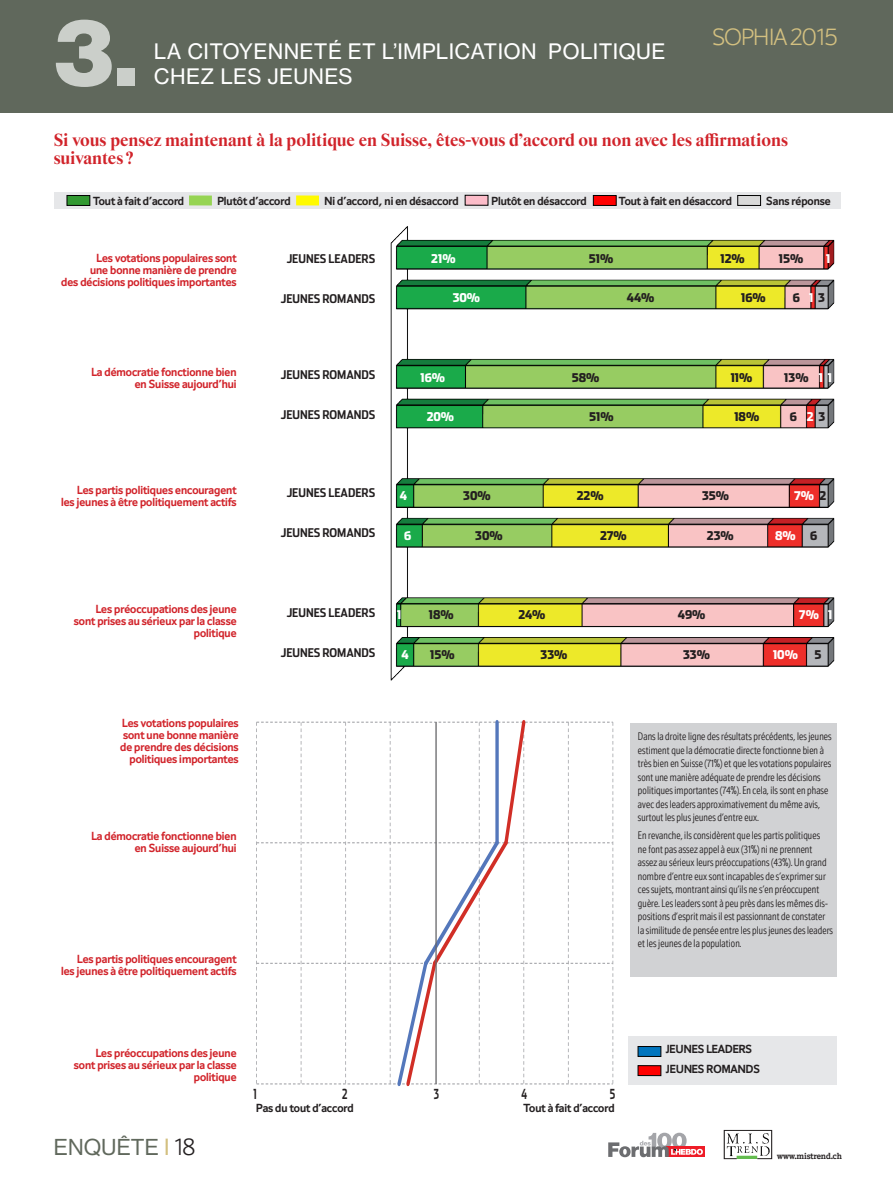
<style>
.page{position:relative;width:893px;height:1191px;background:#fff}
.page>*{position:absolute;margin:0;border:0;box-sizing:border-box;transform-origin:0 0}
.t1{font:90px "N Haas Grotesk DS Pro 95 Blk";color:#cbcfca}
.t2{font:300 24px "Hebdo Sans";letter-spacing:-.02em;color:#d3c080}
.t3{font:22.5px "N Haas Grotesk DS Pro 55 Rg";letter-spacing:.01em;color:#60685c}
.t4{font:21px "N Haas Grotesk TX Pro 55 Rg";letter-spacing:.015em;color:#fff}
.t5{font:800 18px/18px "Starling";color:#d1232a;scale:.9 1}
.t6{font:700 13.8px "Stainless Cond";color:#231f20;scale:.73 1}
.t7{font:700 12px/12px "Hebdo Sans";color:#d1232a;text-align:right}
.t8{font:700 12px "Hebdo Sans";color:#231f20}
.t9{font:700 12px "Stainless Cond";color:#231f20}
.t10{font:900 12px "Stainless Cond";color:#231f20}
.t11{font:900 12px "Stainless Cond";color:#fff}
.t12{font:300 11.25px/13.5px "Hebdo Sans Cond";letter-spacing:.01em;color:#231f20}
.t13{font:700 9px "Hebdo Egyptian";letter-spacing:-.005em;color:#231f20}
.s1{color:#231f20}
.s2{font-family:"Hebdo Sans";font-weight:500;font-size:24px;color:#d3c080}
.s3{font-family:"Hebdo Sans";font-weight:300;font-size:24px;color:#231f20}
</style>
<div class="page">
<div style="left:630px;top:723px;width:207px;height:253px;background:#d1d2d4"></div>
<div style="left:0;top:0;width:893px;height:112px;background:#60685c"></div>
<img style="left:390px;top:226px;width:445px;height:455px">
<div style="left:628px;top:1036px;width:209px;height:48px;background:#e6e7e9"></div>
<svg style="left:724px;top:1130px;width:48px;height:29px"></svg>
<div style="left:667px;top:1146px;width:38px;height:10px;background:#ee1c27"></div>
<svg style="left:608px;top:1132px;width:95px;height:25px"></svg>
<div style="left:54px;top:192px;width:786px;height:16px;background:#e6e7e9"></div>
<div style="left:67px;top:195px;width:23px;height:10px;background:#329932"></div>
<div style="left:67px;top:195px;width:23px;height:11px;border:1px solid #000"></div>
<div style="left:189px;top:195px;width:23px;height:10px;background:#96d453"></div>
<div style="left:296px;top:195px;width:23px;height:10px;background:#fffa00"></div>
<div style="left:593px;top:195px;width:23px;height:10px;background:#f00"></div>
<div style="left:593px;top:195px;width:23px;height:11px;border:1px solid #000"></div>
<div style="left:738px;top:195px;width:23px;height:10px;background:#d9d9d9"></div>
<div style="left:737px;top:195px;width:24px;height:11px;border:1px solid #000"></div>
<div style="left:465px;top:195px;width:23px;height:10px;background:#fcbcc9"></div>
<div style="left:465px;top:195px;width:23px;height:10px;border:1px solid #000"></div>
<svg style="left:256px;top:720px;width:357px;height:367px"></svg>
<hr style="left:435px;top:722px;width:2px;height:362px;background:#67676a">
<div style="left:638px;top:1046px;width:23px;height:10px;background:#0075be"></div>
<div style="left:638px;top:1046px;width:23px;height:10px;border:1px solid #000"></div>
<div style="left:638px;top:1065px;width:23px;height:10px;background:#f00"></div>
<div style="left:638px;top:1065px;width:23px;height:10px;border:1px solid #000"></div>
<h1 class="t1" style="left:55px;top:1px;width:84px">3.</h1>
<h3 class="t4" style="left:154px;top:39px;width:48px">LA CITO</h3>
<h3 class="t4" style="left:239px;top:39px;width:172px">YENNETÉ ET L’IMPLICATIO</h3>
<h3 class="t4" style="left:521px;top:39px;width:41px">N POLITIQUE</h3>
<h3 class="t4" style="left:154px;top:64px;width:16px">CHE</h3>
<h3 class="t4" style="left:200px;top:64px;width:34px">Z LES</h3>
<h3 class="t4" style="left:267px;top:64px;width:71px">JEUNES</h3>
<h2 class="t2" style="left:712px;top:23px;width:126px">SOPHIA 2015</h2>
<h3 class="t5" style="left:54px;top:131px;width:817px">Si vous pensez maintenant à la politique en Suisse, êtes-vous d’accord ou non avec les affirmations suivantes ?</h3>
<p class="t8" style="left:93px;top:193px;width:93px">Tout à fait d’accord</p>
<p class="t8" style="left:217px;top:193px;width:75px">Plutôt d’accord</p>
<p class="t8" style="left:325px;top:193px;width:136px">Ni d’accord, ni en désaccord</p>
<p class="t8" style="left:491px;top:193px;width:97px">Plutôt en désaccord</p>
<p class="t8" style="left:619px;top:193px;width:115px">Tout à fait en désaccord</p>
<p class="t8" style="left:766px;top:193px;width:66px">Sans réponse</p>
<p class="t7" style="left:61px;top:252px;width:177px">Les votations populaires sont<br>une bonne manière de prendre<br>des décisions politiques importantes</p>
<p class="t7" style="left:91px;top:366px;width:147px">La démocratie fonctionne bien en Suisse aujourd’hui</p>
<p class="t7" style="left:61px;top:485px;width:177px">Les partis politiques encouragent les jeunes à être politiquement actifs</p>
<p class="t7" style="left:74px;top:603px;width:164px">Les préoccupations des jeune sont prises au sérieux par la classe politique</p>
<p class="t7" style="left:120px;top:717px;width:120px">Les votations populaires sont une bonne manière de prendre des décisions politiques importantes</p>
<p class="t7" style="left:91px;top:830px;width:147px">La démocratie fonctionne bien en Suisse aujourd’hui</p>
<p class="t7" style="left:61px;top:953px;width:177px">Les partis politiques encouragent les jeunes à être politiquement actifs</p>
<p class="t9" style="left:287px;top:251px;width:14px">JEUNES</p>
<p class="t9" style="left:328px;top:251px;width:48px">LEADERS</p>
<p class="t9" style="left:281px;top:291px;width:96px">JEUNES ROMANDS</p>
<p class="t11" style="left:431px;top:251px;width:26px">21%</p>
<p class="t11" style="left:453px;top:290px;width:29px">30%</p>
<p class="t10" style="left:589px;top:251px;width:26px">51%</p>
<p class="t10" style="left:627px;top:290px;width:29px">44%</p>
<p class="t10" style="left:720px;top:251px;width:26px">12%</p>
<p class="t10" style="left:741px;top:290px;width:26px">16%</p>
<p class="t10" style="left:779px;top:251px;width:26px">15%</p>
<p class="t10" style="left:793px;top:290px;width:9px">6</p>
<p class="t11" style="left:826px;top:251px;width:6px">1</p>
<p class="t11" style="left:809px;top:290px;width:17px">1 <span class="s1">3</span></p>
<p class="t9" style="left:281px;top:367px;width:96px">JEUNES ROMANDS</p>
<p class="t11" style="left:421px;top:370px;width:26px">16%</p>
<p class="t10" style="left:572px;top:370px;width:29px">58%</p>
<p class="t10" style="left:731px;top:370px;width:23px">11%</p>
<p class="t10" style="left:784px;top:370px;width:26px">13%</p>
<p class="t11" style="left:819px;top:370px;width:15px">1 1</p>
<p class="t9" style="left:281px;top:407px;width:96px">JEUNES ROMANDS</p>
<p class="t11" style="left:427px;top:409px;width:29px">20%</p>
<p class="t10" style="left:589px;top:409px;width:26px">51%</p>
<p class="t10" style="left:734px;top:409px;width:26px">18%</p>
<p class="t10" style="left:790px;top:409px;width:9px">6</p>
<p class="t11" style="left:807px;top:409px;width:20px">2 <span class="s1">3</span></p>
<p class="t9" style="left:287px;top:486px;width:14px">JEUNES</p>
<p class="t9" style="left:328px;top:486px;width:48px">LEADERS</p>
<p class="t9" style="left:281px;top:526px;width:96px">JEUNES ROMANDS</p>
<p class="t11" style="left:400px;top:488px;width:9px">4</p>
<p class="t11" style="left:404px;top:528px;width:9px">6</p>
<p class="t10" style="left:463px;top:488px;width:29px">30%</p>
<p class="t10" style="left:475px;top:528px;width:29px">30%</p>
<p class="t10" style="left:577px;top:488px;width:28px">22%</p>
<p class="t10" style="left:600px;top:528px;width:28px">27%</p>
<p class="t10" style="left:702px;top:488px;width:28px">35%</p>
<p class="t10" style="left:707px;top:528px;width:28px">23%</p>
<p class="t11" style="left:794px;top:488px;width:34px">7% <span class="s1">2</span></p>
<p class="t11" style="left:775px;top:528px;width:22px">8%</p>
<p class="t10" style="left:810px;top:528px;width:9px">6</p>
<p class="t9" style="left:287px;top:605px;width:14px">JEUNES</p>
<p class="t9" style="left:328px;top:605px;width:48px">LEADERS</p>
<p class="t9" style="left:281px;top:645px;width:96px">JEUNES ROMANDS</p>
<p class="t11" style="left:397px;top:607px;width:6px">1</p>
<p class="t11" style="left:401px;top:647px;width:9px">4</p>
<p class="t10" style="left:429px;top:607px;width:26px">18%</p>
<p class="t10" style="left:430px;top:647px;width:26px">15%</p>
<p class="t10" style="left:518px;top:607px;width:28px">24%</p>
<p class="t10" style="left:541px;top:647px;width:28px">33%</p>
<p class="t10" style="left:678px;top:607px;width:29px">49%</p>
<p class="t10" style="left:683px;top:647px;width:28px">33%</p>
<p class="t11" style="left:799px;top:607px;width:21px">7%</p>
<p class="t11" style="left:828px;top:607px;width:6px">1</p>
<p class="t11" style="left:773px;top:647px;width:26px">10%</p>
<p class="t10" style="left:815px;top:647px;width:9px">5</p>
<p class="t12" style="left:638px;top:730px;width:195px">Dans la droite ligne des résultats précédents, les jeunes estiment que la démocratie directe fonctionne bien à très bien en Suisse (71%) et que les votations populaires sont une manière adéquate de prendre les décisions politiques importantes (74%). En cela, ils sont en phase avec des leaders approximativement du même avis, surtout les plus jeunes d’entre eux.</p>
<p class="t12" style="left:638px;top:829px;width:197px">En revanche, ils considèrent que les partis politiques<br>ne font pas assez appel à eux (31%) ni ne prennent assez au sérieux leurs préoccupations (43%). Un grand nombre d’entre eux sont incapables de s’exprimer sur ces sujets, montrant ainsi qu’ils ne s’en préoccupent guère. Les leaders sont à peu près dans les mêmes dis&shy;positions d’esprit mais il est passionnant de constater la similitude de pensée entre les plus jeunes des leaders et les jeunes de la population.</p>
<p class="t7" style="left:74px;top:1047px;width:164px">Les préoccupations des jeune sont prises au sérieux par la classe politique</p>
<h3 class="t3" style="left:54px;top:1133px;width:143px">ENQUÊTE<span class="s2">∑</span><span class="s3">18</span></h3>
<p class="t6" style="left:253px;top:1086px;width:6px">1</p>
<p class="t6" style="left:342px;top:1086px;width:9px">2</p>
<p class="t6" style="left:434px;top:1086px;width:9px">3</p>
<p class="t6" style="left:521px;top:1086px;width:9px">4</p>
<p class="t6" style="left:610px;top:1086px;width:9px">5</p>
<p class="t8" style="left:256px;top:1101px;width:99px">Pas du tout d’accord</p>
<p class="t8" style="left:523px;top:1101px;width:93px">Tout à fait d’accord</p>
<p class="t8" style="left:666px;top:1041px;width:12px">Jeunes</p>
<p class="t8" style="left:706px;top:1041px;width:8px">leaders</p>
<p class="t8" style="left:666px;top:1061px;width:12px">Jeunes</p>
<p class="t8" style="left:706px;top:1061px;width:9px">romands</p>
<p class="t13" style="left:777px;top:1150px;width:66px">www.mistrend.ch</p>
</div>
